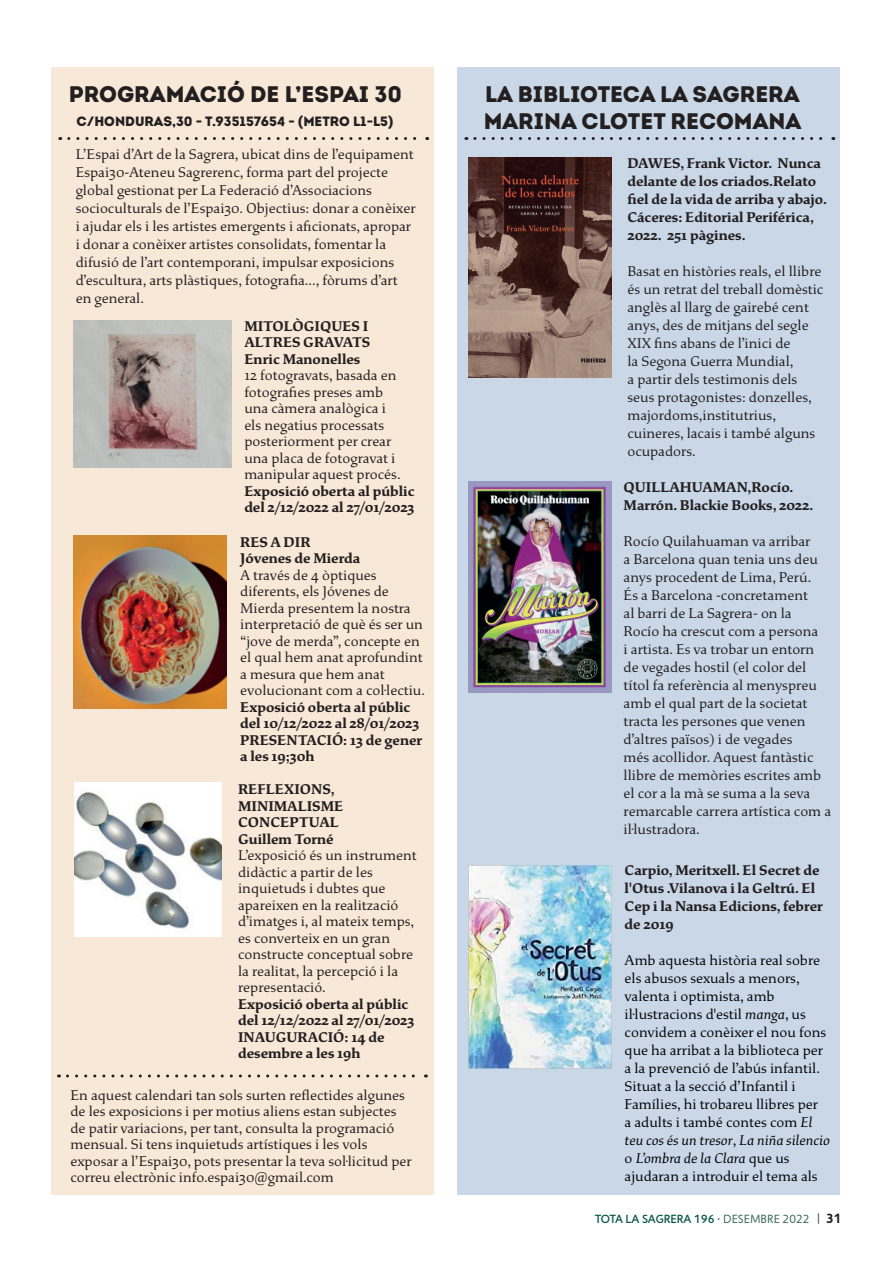
<style>
.page{position:relative;width:893px;height:1263px;background:#fff}
.page>*{position:absolute;margin:0;border:0;box-sizing:border-box;transform-origin:0 0}
.t1{font:22.5px/27px "Intro Black Caps";color:#231f20}
.t2{font:15px/18px "Study";color:#231f20}
.t3{font:700 15px/16.5px "Study";color:#231f20}
.t4{font:15px/18px "Study";color:#030408}
.t5{font:13.5px "Intro Black Caps";color:#231f20}
.t6{font:500 12px "Jigsaw";color:#095842}
.s1{font-style:italic}
.s2{font-weight:400;color:#3e6d5b}
.s3{font-weight:300;font-size:12.75px;color:#231f20}
.s4{font-weight:700;font-size:13.5px;color:#231f20}
</style>
<div class="page">
<div style="left:457px;top:68px;width:382px;height:1127px;background:#c9d7e6"></div>
<div style="left:51px;top:68px;width:382px;height:1127px;background:#f7e8d7"></div>
<svg style="left:475px;top:137px;width:359px;height:3px"></svg>
<svg style="left:69px;top:137px;width:359px;height:3px"></svg>
<img style="left:469px;top:158px;width:143px;height:219px">
<img style="left:469px;top:866px;width:143px;height:202px">
<img style="left:469px;top:482px;width:143px;height:210px">
<img style="left:74px;top:320px;width:157px;height:147px">
<img style="left:74px;top:536px;width:153px;height:173px">
<img style="left:75px;top:782px;width:146px;height:154px">
<svg style="left:67px;top:1074px;width:359px;height:3px"></svg>
<h1 class="t1" style="left:69px;top:81px;width:335px">PROGRAMACIÓ DE L’ESPAI 30</h1>
<p class="t5" style="left:77px;top:113px;width:318px">C/HONDURAS,30 - T.935157654 - (METRO L1-L5)</p>
<p class="t2" style="left:76px;top:145px;width:341px">L’Espai d’Art de la Sagrera, ubicat dins de l’equipament Espai30-Ateneu Sagrerenc, forma part del projecte global gestionat per La Federació d’Associacions socioculturals de l’Espai30. Objectius: donar a conèixer i ajudar els i les artistes emergents i aficionats, apropar i donar a conèixer artistes consolidats, fomentar la difusió de l’art contemporani, impulsar exposicions d’escultura, arts plàstiques, fotografia..., fòrums d’art en general.</p>
<p class="t3" style="left:244px;top:318px;width:127px">MITOLÒGIQUES I<br>ALTRES GRAVATS<br>Enric Manonelles</p>
<p class="t2" style="left:244px;top:367px;width:158px;line-height:16.5px">12 fotogravats, basada en fotografies preses amb una càmera analògica i els negatius processats posteriorment per crear una placa de fotogravat i manipular aquest procés.</p>
<p class="t3" style="left:244px;top:483px;width:172px">Exposició oberta al públic del 2/12/2022 al 27/01/2023</p>
<p class="t3" style="left:240px;top:534px;width:122px">RES A DIR<br>Jóvenes de Mierda</p>
<p class="t2" style="left:240px;top:567px;width:186px;line-height:16.5px">A través de 4 òptiques diferents, els Jóvenes de<br>Mierda presentem la nostra interpretació de què és ser un “jove de merda”, concepte en el qual hem anat aprofundint a mesura que hem anat evolucionant com a col·lectiu.</p>
<p class="t3" style="left:240px;top:699px;width:184px">Exposició oberta al públic del 10/12/2022 al 28/01/2023<br>PRESENTACIÓ: 13 de gener a les 19;30h</p>
<p class="t3" style="left:238px;top:781px;width:107px">REFLEXIONS,<br>MINIMALISME<br>CONCEPTUAL<br>Guillem Torné</p>
<p class="t2" style="left:238px;top:847px;width:180px;line-height:16.5px">L’exposició és un instrument didàctic a partir de les inquietuds i dubtes que apareixen en la realització d’imatges i, al mateix temps, es converteix en un gran constructe conceptual sobre la realitat, la percepció i la representació.</p>
<p class="t3" style="left:238px;top:996px;width:178px">Exposició oberta al públic del 12/12/2022 al 27/01/2023<br>INAUGURACIÓ: 14 de desembre a les 19h</p>
<p class="t2" style="left:70px;top:1087px;width:343px;line-height:16.5px">En aquest calendari tan sols surten reflectides algunes de les exposicions i per motius aliens estan subjectes de patir variacions, per tant, consulta la programació mensual. Si tens inquietuds artístiques i les vols exposar a l’Espai30, pots presentar la teva sol·licitud per correu electrònic info.espai30@gmail.com</p>
<h1 class="t1" style="left:484px;top:81px;width:319px">LA BIBLIOTECA LA SAGRERA<br>MARINA CLOTET RECOMANA</h1>
<p class="t3" style="left:627px;top:154px;width:201px;line-height:18px">DAWES, Frank Victor. Nunca delante de los criados.Relato fiel de la vida de arriba y abajo.<br>Cáceres: Editorial Periférica,<br>2022. 251 pàgines.</p>
<p class="t2" style="left:627px;top:262px;width:197px">Basat en històries reals, el llibre és un retrat del treball domèstic anglès al llarg de gairebé cent anys, des de mitjans del segle<br>XIX fins abans de l’inici de<br>la Segona Guerra Mundial,<br>a partir dels testimonis dels seus protagonistes: donzelles, majordoms,institutrius, cuineres, lacais i també alguns ocupadors.</p>
<p class="t3" style="left:624px;top:479px;width:191px;line-height:18px">QUILLAHUAMAN,Rocío.<br>Marrón. Blackie Books, 2022.</p>
<p class="t2" style="left:624px;top:533px;width:209px">Rocío Quilahuaman va arribar<br>a Barcelona quan tenia uns deu anys procedent de Lima, Perú.<br>És a Barcelona -concretament<br>al barri de La Sagrera- on la<br>Rocío ha crescut com a persona<br>i artista. Es va trobar un entorn de vegades hostil (el color del títol fa referència al menyspreu amb el qual part de la societat tracta les persones que venen d’altres països) i de vegades<br>més acollidor. Aquest fantàstic llibre de memòries escrites amb el cor a la mà se suma a la seva remarcable carrera artística com a il·lustradora.</p>
<p class="t3" style="left:625px;top:862px;width:200px;line-height:18px">Carpio, Meritxell. El Secret de l'Otus .Vilanova i la Geltrú. El<br>Cep i la Nansa Edicions, febrer de 2019</p>
<p class="t4" style="left:625px;top:952px;width:207px">Amb aquesta història real sobre els abusos sexuals a menors, valenta i optimista, amb il·lustracions d'estil <span class="s1">manga</span>, us convidem a conèixer el nou fons que ha arribat a la biblioteca per a la prevenció de l’abús infantil.<br>Situat a la secció d’Infantil i<br>Famílies, hi trobareu llibres per<br>a adults i també contes com <span class="s1">El teu cos és un tresor</span>, <span class="s1">La niña silencio </span>o <span class="s1">L’ombra de la Clara</span> que us ajudaran a introduir el tema als</p>
<p class="t6" style="left:595px;top:1212px;width:248px">TOTA LA SAGRERA 196 · <span class="s2">DESEMBRE 2022</span> <span class="s3">|</span> <span class="s4">31</span></p>
</div>
